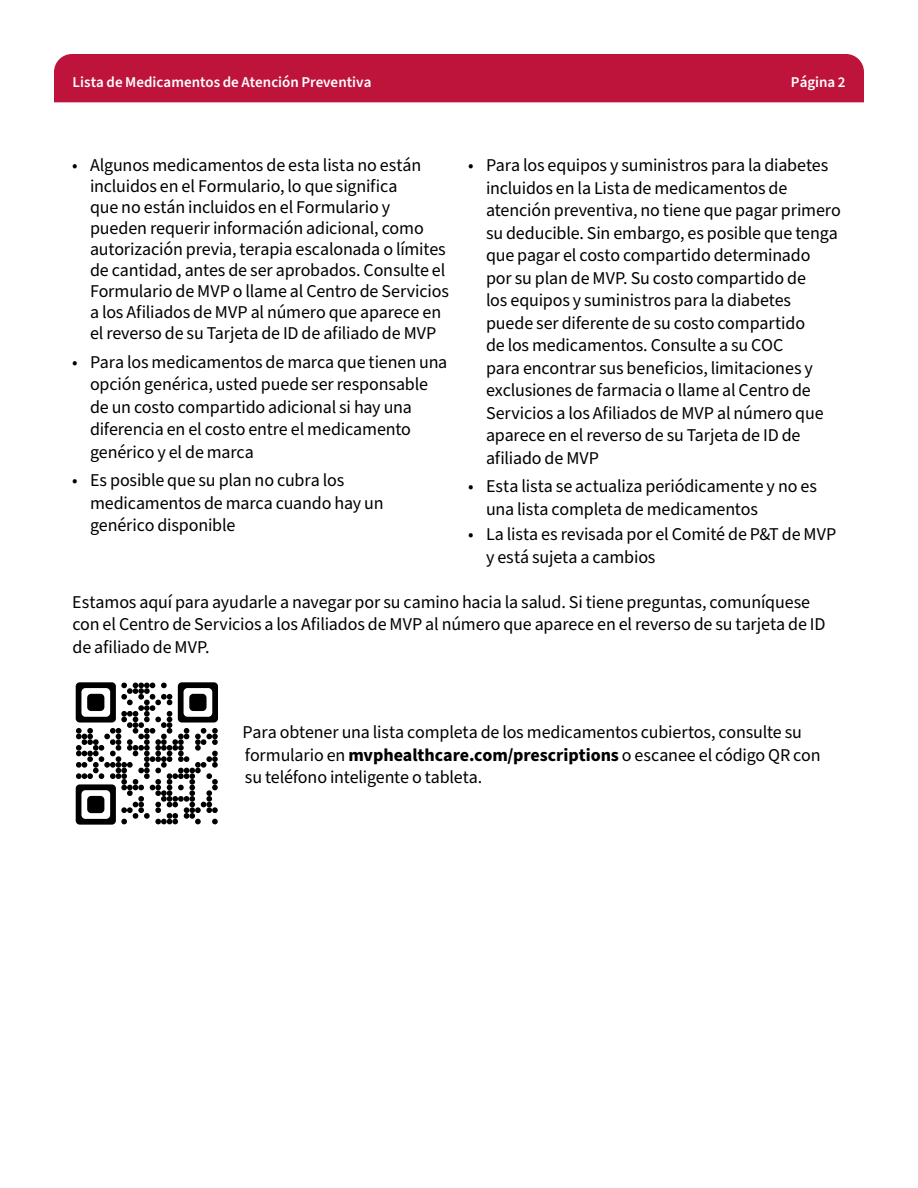
<style>
.page{position:relative;width:918px;height:1188px;background:#fff}
.page>*{position:absolute;margin:0;border:0;box-sizing:border-box;transform-origin:0 0}
.Bullet__p{font:18px/22.5px "Source Sans Pro";letter-spacing:-.01em;color:#000}
.Body__p{font:18px/22.5px "Source Sans Pro";letter-spacing:-.01em;color:#000}
.t1{font:600 15px "Source Sans Pro";color:#fff}
.s1{font-weight:700}
</style>
<div class="page">
<svg style="left:76px;top:682px;width:142px;height:143px"></svg>
<div style="left:54px;top:54px;width:810px;height:48px;background:#be143c"></div>
<p class="t1" style="left:73px;top:72px;width:300px">Lista de Medicamentos de Atención Preventiva</p>
<p class="t1" style="left:791px;top:72px;width:56px">Página 2</p>
<p class="Bullet__p" style="left:90px;top:156px;width:360px;line-height:21px;text-indent:-18px">• Algunos medicamentos de esta lista no están incluidos en el Formulario, lo que significa<br>que no están incluidos en el Formulario y pueden requerir información adicional, como autorización previa, terapia escalonada o límites de cantidad, antes de ser aprobados. Consulte el Formulario de MVP o llame al Centro de Servicios a los Afiliados de MVP al número que aparece en el reverso de su Tarjeta de ID de afiliado de MVP</p>
<p class="Bullet__p" style="left:90px;top:351px;width:359px;text-indent:-18px">• Para los medicamentos de marca que tienen una opción genérica, usted puede ser responsable de un costo compartido adicional si hay una diferencia en el costo entre el medicamento genérico y el de marca</p>
<p class="Bullet__p" style="left:90px;top:470px;width:295px;text-indent:-18px">• Es posible que su plan no cubra los medicamentos de marca cuando hay un genérico disponible</p>
<p class="Bullet__p" style="left:486px;top:155px;width:356px;text-indent:-18px">• Para los equipos y suministros para la diabetes incluidos en la Lista de medicamentos de atención preventiva, no tiene que pagar primero su deducible. Sin embargo, es posible que tenga que pagar el costo compartido determinado por su plan de MVP. Su costo compartido de<br>los equipos y suministros para la diabetes puede ser diferente de su costo compartido<br>de los medicamentos. Consulte a su COC<br>para encontrar sus beneficios, limitaciones y exclusiones de farmacia o llame al Centro de Servicios a los Afiliados de MVP al número que aparece en el reverso de su Tarjeta de ID de afiliado de MVP</p>
<p class="Bullet__p" style="left:486px;top:476px;width:332px;text-indent:-18px">• Esta lista se actualiza periódicamente y no es una lista completa de medicamentos</p>
<p class="Bullet__p" style="left:486px;top:524px;width:352px;text-indent:-18px">• La lista es revisada por el Comité de P&amp;T de MVP y está sujeta a cambios</p>
<p class="Body__p" style="left:72px;top:591px;width:755px">Estamos aquí para ayudarle a navegar por su camino hacia la salud. Si tiene preguntas, comuníquese con el Centro de Servicios a los Afiliados de MVP al número que aparece en el reverso de su tarjeta de ID de afiliado de MVP.</p>
<p class="Body__p" style="left:243px;top:722px;width:580px">Para obtener una lista completa de los medicamentos cubiertos, consulte su formulario en <span class="s1">mvphealthcare.com/prescriptions</span> o escanee el código QR con su teléfono inteligente o tableta.</p>
</div>
